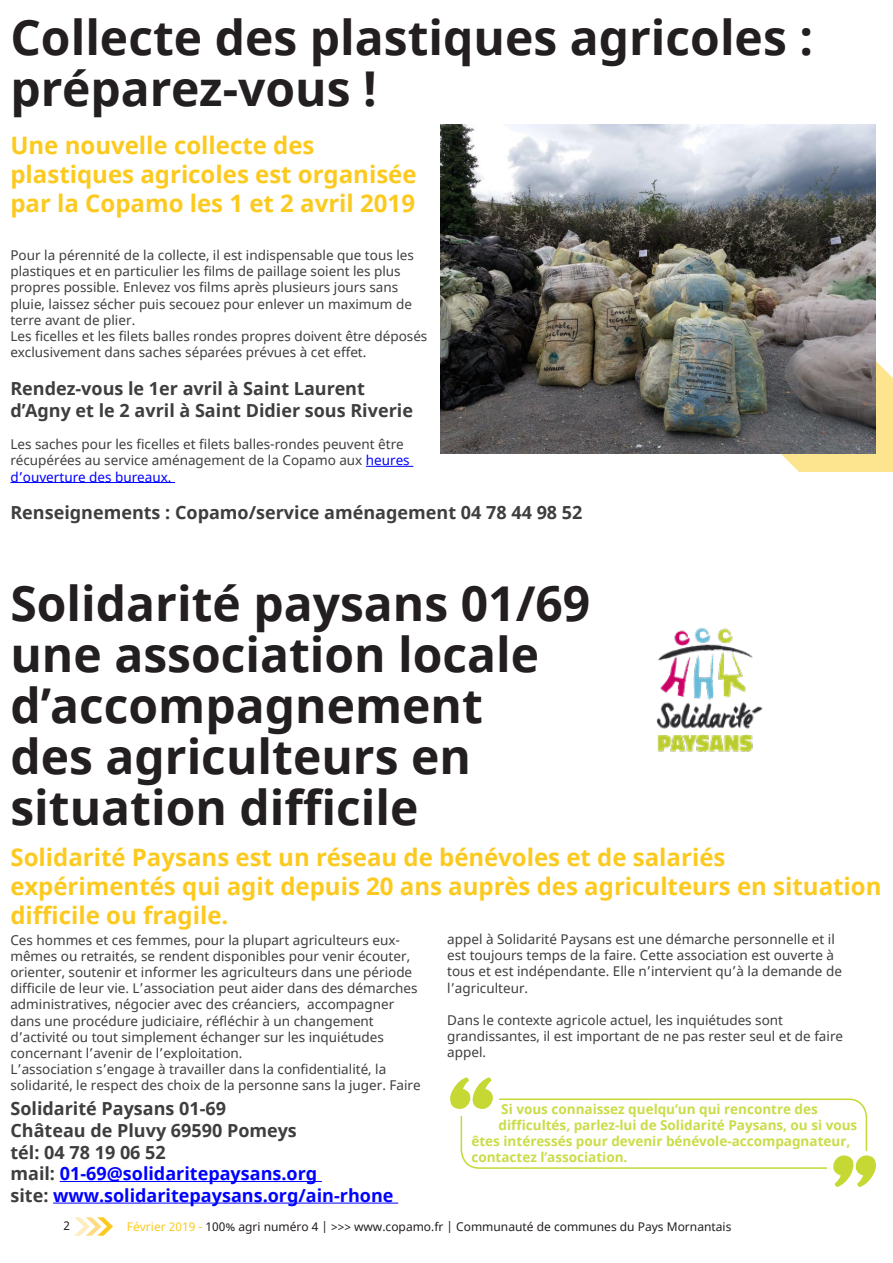
<style>
.page{position:relative;width:893px;height:1263px;background:#fff}
.page>*{position:absolute;margin:0;border:0;box-sizing:border-box;transform-origin:0 0}
._02_Article_titre_co{font:700 48px/51px "Noto Sans";color:#231f20}
.citation-image-couv{font:700 24px/28.8px "Noto Sans";color:#fcca1f}
._09_Article_Name{font:700 18px/21.6px "Noto Sans";color:#3e3e3f}
._09_Article_Name-2{font:700 18px "Noto Sans";color:#00f}
._05_body_text{font:13.5px/16.2px "Noto Sans";color:#3e3e3f}
.CITATION_vert{font:700 13.5px "Noto Sans";color:#cbdc47}
.pied_de_page{font:12px "Noto Sans";color:#231f20}
.s1{color:#00f}
.s2{color:#3e3e3f}
.s3{color:#fcca1f}
</style>
<div class="page">
<svg style="left:74px;top:1217px;width:39px;height:19px"></svg>
<div style="left:461px;top:1098px;width:406px;height:71px;border:2px solid #c5d833;border-radius:18px"></div>
<div style="left:450px;top:1074px;width:49px;height:41px;background:#fff"></div>
<div style="left:827px;top:1151px;width:49px;height:41px;background:#fff"></div>
<hr style="left:366px;top:466px;width:47px;height:1px;background:#00f">
<hr style="left:10px;top:482px;width:165px;height:1px;background:#00f">
<hr style="left:60px;top:1181px;width:262px;height:1px;background:#00f">
<hr style="left:53px;top:1202px;width:345px;height:1px;background:#00f">
<svg style="left:769px;top:348px;width:124px;height:124px"></svg>
<img style="left:656px;top:627px;width:107px;height:125px">
<img style="left:440px;top:125px;width:435px;height:328px">
<svg style="left:450px;top:1077px;width:43px;height:32px"></svg>
<svg style="left:833px;top:1155px;width:43px;height:32px"></svg>
<p class="_02_Article_titre_co" style="left:10px;top:11px;width:804px">Collecte des plastiques agricoles : préparez-vous !</p>
<p class="citation-image-couv" style="left:10px;top:131px;width:408px">Une nouvelle collecte des plastiques agricoles est organisée par la Copamo les 1 et 2 avril 2019</p>
<p class="_05_body_text" style="left:10px;top:248px;width:405px">Pour la pérennité de la collecte, il est indispensable que tous les plastiques et en particulier les films de paillage soient les plus propres possible. Enlevez vos films après plusieurs jours sans pluie, laissez sécher puis secouez pour enlever un maximum de terre avant de plier.</p>
<p class="_05_body_text" style="left:10px;top:329px;width:419px">Les ficelles et les filets balles rondes propres doivent être déposés exclusivement dans saches séparées prévues à cet effet.</p>
<p class="_09_Article_Name" style="left:10px;top:377px;width:404px">Rendez-vous le 1er avril à Saint Laurent d’Agny et le 2 avril à Saint Didier sous Riverie</p>
<p class="_05_body_text" style="left:10px;top:437px;width:401px">Les saches pour les ficelles et filets balles-rondes peuvent être récupérées au service aménagement de la Copamo aux <span class="s1">heures d’ouverture des bureaux.</span></p>
<p class="_09_Article_Name" style="left:10px;top:501px;width:574px">Renseignements : Copamo/service aménagement 04 78 44 98 52</p>
<p class="_02_Article_titre_co" style="left:10px;top:577px;width:581px">Solidarité paysans 01/69 une association locale d’accompagnement<br>des agriculteurs en situation difficile</p>
<p class="citation-image-couv" style="left:10px;top:842px;width:873px">Solidarité Paysans est un réseau de bénévoles et de salariés expérimentés qui agit depuis 20 ans auprès des agriculteurs en situation difficile ou fragile.</p>
<p class="_05_body_text" style="left:10px;top:932px;width:409px">Ces hommes et ces femmes, pour la plupart agriculteurs eux&shy;mêmes ou retraités, se rendent disponibles pour venir écouter, orienter, soutenir et informer les agriculteurs dans une période difficile de leur vie. L’association peut aider dans des démarches administratives, négocier avec des créanciers, accompagner dans une procédure judiciaire, réfléchir à un changement d’activité ou tout simplement échanger sur les inquiétudes concernant l’avenir de l’exploitation.</p>
<p class="_05_body_text" style="left:10px;top:1062px;width:412px">L’association s’engage à travailler dans la confidentialité, la solidarité, le respect des choix de la personne sans la juger. Faire</p>
<p class="_09_Article_Name" style="left:10px;top:1097px;width:217px">Solidarité Paysans 01-69</p>
<p class="_09_Article_Name" style="left:10px;top:1119px;width:288px">Château de Pluvy 69590 Pomeys</p>
<p class="_09_Article_Name" style="left:10px;top:1141px;width:157px">tél: 04 78 19 06 52</p>
<p class="_09_Article_Name-2" style="left:10px;top:1161px;width:308px"><span class="s2">mail:</span> 01-69@solidaritepaysans.org</p>
<p class="_09_Article_Name-2" style="left:10px;top:1182px;width:385px"><span class="s2">site:</span> www.solidaritepaysans.org/ain-rhone</p>
<p class="_05_body_text" style="left:447px;top:931px;width:396px">appel à Solidarité Paysans est une démarche personnelle et il est toujours temps de la faire. Cette association est ouverte à tous et est indépendante. Elle n’intervient qu’à la demande de l’agriculteur.</p>
<p class="_05_body_text" style="left:447px;top:1012px;width:397px">Dans le contexte agricole actuel, les inquiétudes sont grandissantes, il est important de ne pas rester seul et de faire appel.</p>
<p class="CITATION_vert" style="left:501px;top:1099px;width:318px">Si vous connaissez quelqu’un qui rencontre des</p>
<p class="CITATION_vert" style="left:499px;top:1115px;width:360px">difficultés, parlez-lui de Solidarité Paysans, ou si vous</p>
<p class="CITATION_vert" style="left:471px;top:1132px;width:380px">êtes intéressés pour devenir bénévole-accompagnateur,</p>
<p class="CITATION_vert" style="left:471px;top:1148px;width:157px">contactez l’association.</p>
<p class="pied_de_page" style="left:63px;top:1217px;width:8px">2</p>
<p class="pied_de_page" style="left:127px;top:1218px;width:606px"><span class="s3">Février 2019 -</span> 100% agri numéro 4 | &gt;&gt;&gt; www.copamo.fr | Communauté de communes du Pays Mornantais</p>
</div>
